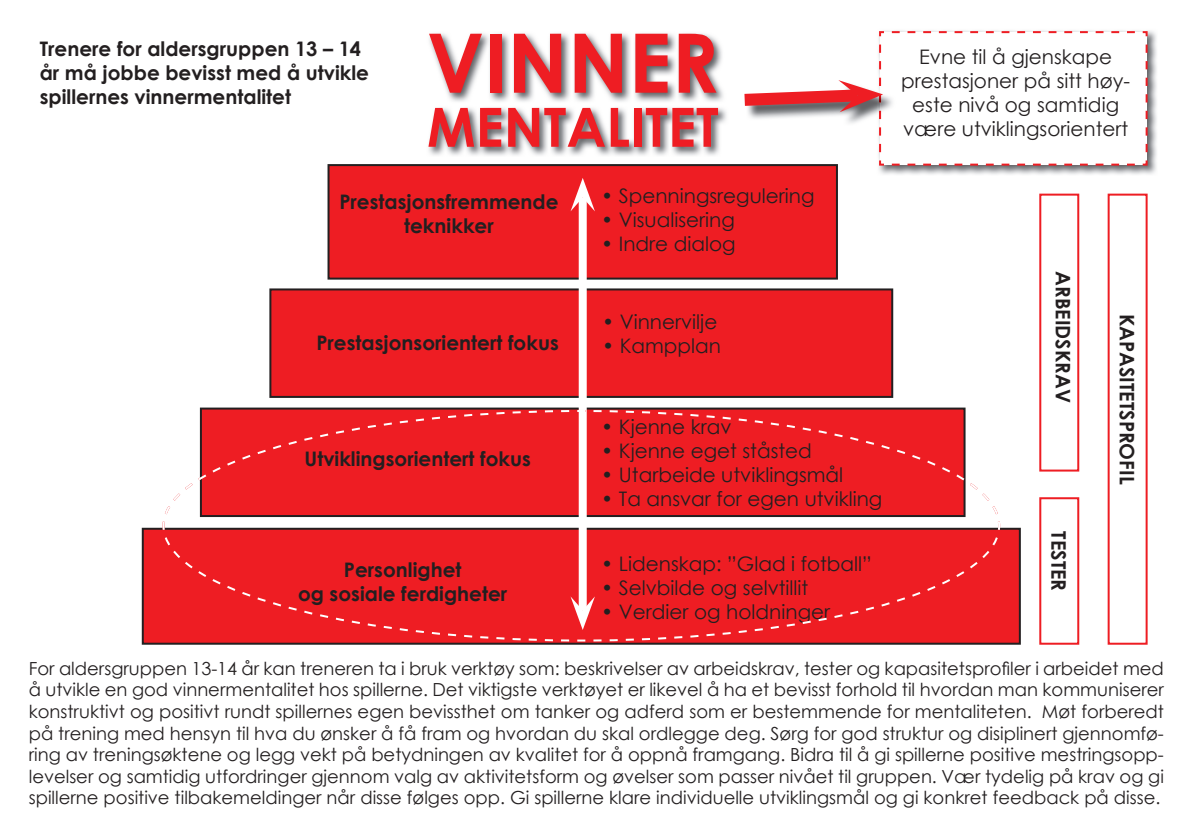
<style>
.page{position:relative;width:1191px;height:840px;background:#fff}
.page>*{position:absolute;margin:0;border:0;box-sizing:border-box;transform-origin:0 0}
.t1{font:700 82px "Century Gothic";color:#ee1d23}
.t2{font:700 54px "Century Gothic";color:#ee1d23}
.t3{font:20px/24px "Century Gothic";color:#231f20;text-align:center}
.t4{font:700 20px/24px "Century Gothic";color:#231f20;text-align:center}
.t5{font:18px/21.6px "Century Gothic";color:#231f20;text-align:justify}
</style>
<div class="page">
<div style="left:1039px;top:193px;width:40px;height:278px;border:2px solid #ee1d23"></div>
<div style="left:1039px;top:497px;width:40px;height:147px;border:2px solid #ee1d23"></div>
<div style="left:1107px;top:193px;width:40px;height:451px;border:2px solid #ee1d23"></div>
<div style="left:270px;top:289px;width:622px;height:107px;background:#ee1d23"></div>
<div style="left:269px;top:288px;width:624px;height:109px;border:2px solid #231f20"></div>
<img style="left:879px;top:31px;width:278px;height:144px">
<div style="left:143px;top:528px;width:876px;height:115px;background:#ee1d23"></div>
<div style="left:142px;top:527px;width:878px;height:117px;border:2px solid #231f20"></div>
<div style="left:328px;top:165px;width:509px;height:113px;background:#ee1d23"></div>
<div style="left:327px;top:164px;width:511px;height:115px;border:2px solid #231f20"></div>
<img style="left:429px;top:33px;width:298px;height:123px">
<svg style="left:732px;top:30px;width:416px;height:136px"></svg>
<div style="left:579px;top:197px;width:8px;height:413px;background:#fff"></div>
<svg style="left:570px;top:178px;width:25px;height:33px"></svg>
<svg style="left:161px;top:409px;width:840px;height:233px"></svg>
<h1 class="t1" style="left:427px;top:1px;width:293px">vinner</h1>
<h2 class="t2" style="left:427px;top:86px;width:293px">menTaLiTeT</h2>
<p class="t4" style="left:40px;top:36px;width:331px;text-align:left">Trenere for aldersgruppen 13 – 14 år må jobbe bevisst med å utvikle spillernes vinnermentalitet</p>
<p class="t3" style="left:901px;top:45px;width:230px">Evne til å gjenskape prestasjoner på sitt høy&shy;este nivå og samtidig være utviklingsorientert</p>
<p class="t4" style="left:339px;top:188px;width:221px">Prestasjonsfremmende teknikker</p>
<p class="t4" style="left:316px;top:329px;width:244px">Prestasjonsorientert fokus</p>
<p class="t4" style="left:304px;top:446px;width:228px">utviklingsorientert fokus</p>
<p class="t4" style="left:298px;top:556px;width:211px">Personlighet<br>og sosiale ferdigheter</p>
<p class="t3" style="left:601px;top:183px;width:215px">• Spenningsregulering</p>
<p class="t3" style="left:601px;top:207px;width:135px">• Visualisering</p>
<p class="t3" style="left:601px;top:231px;width:136px">• Indre dialog</p>
<p class="t3" style="left:602px;top:309px;width:117px">• Vinnervilje</p>
<p class="t3" style="left:602px;top:333px;width:121px">• kampplan</p>
<p class="t3" style="left:601px;top:414px;width:132px">• kjenne krav</p>
<p class="t3" style="left:601px;top:438px;width:212px">• kjenne eget ståsted</p>
<p class="t3" style="left:601px;top:462px;width:243px">• Utarbeide utviklingsmål</p>
<p class="t3" style="left:601px;top:486px;width:283px">• Ta ansvar for egen utvikling</p>
<p class="t3" style="left:601px;top:550px;width:272px">• lidenskap: ”Glad i fotball”</p>
<p class="t3" style="left:601px;top:574px;width:209px">• Selvbilde og selvtillit</p>
<p class="t3" style="left:601px;top:598px;width:230px">• Verdier og holdninger</p>
<p class="t4" style="left:1076px;top:271px;width:133px;rotate:90deg">arbeidskrav</p>
<p class="t4" style="left:1071px;top:531px;width:61px;rotate:90deg">TesTer</p>
<p class="t4" style="left:1140px;top:313px;width:172px;rotate:90deg">kaPasiTeTsProfiL</p>
<p class="t5" style="left:29px;top:656px;width:1136px">For aldersgruppen 13-14 år kan treneren ta i bruk verktøy som: beskrivelser av arbeidskrav, tester og kapasitetsprofiler i arbeidet med å utvikle en god vinnermentalitet hos spillerne. Det viktigste verktøyet er likevel å ha et bevisst forhold til hvordan man kommuniserer konstruktivt og positivt rundt spillernes egen bevissthet om tanker og adferd som er bestemmende for mentaliteten. Møt forberedt på trening med hensyn til hva du ønsker å få fram og hvordan du skal ordlegge deg. Sørg for god struktur og disiplinert gjennomfø&shy;ring av treningsøktene og legg vekt på betydningen av kvalitet for å oppnå framgang. Bidra til å gi spillerne positive mestringsopp&shy;levelser og samtidig utfordringer gjennom valg av aktivitetsform og øvelser som passer nivået til gruppen. Vær tydelig på krav og gi spillerne positive tilbakemeldinger når disse følges opp. Gi spillerne klare individuelle utviklingsmål og gi konkret feedback på disse.</p>
</div>
